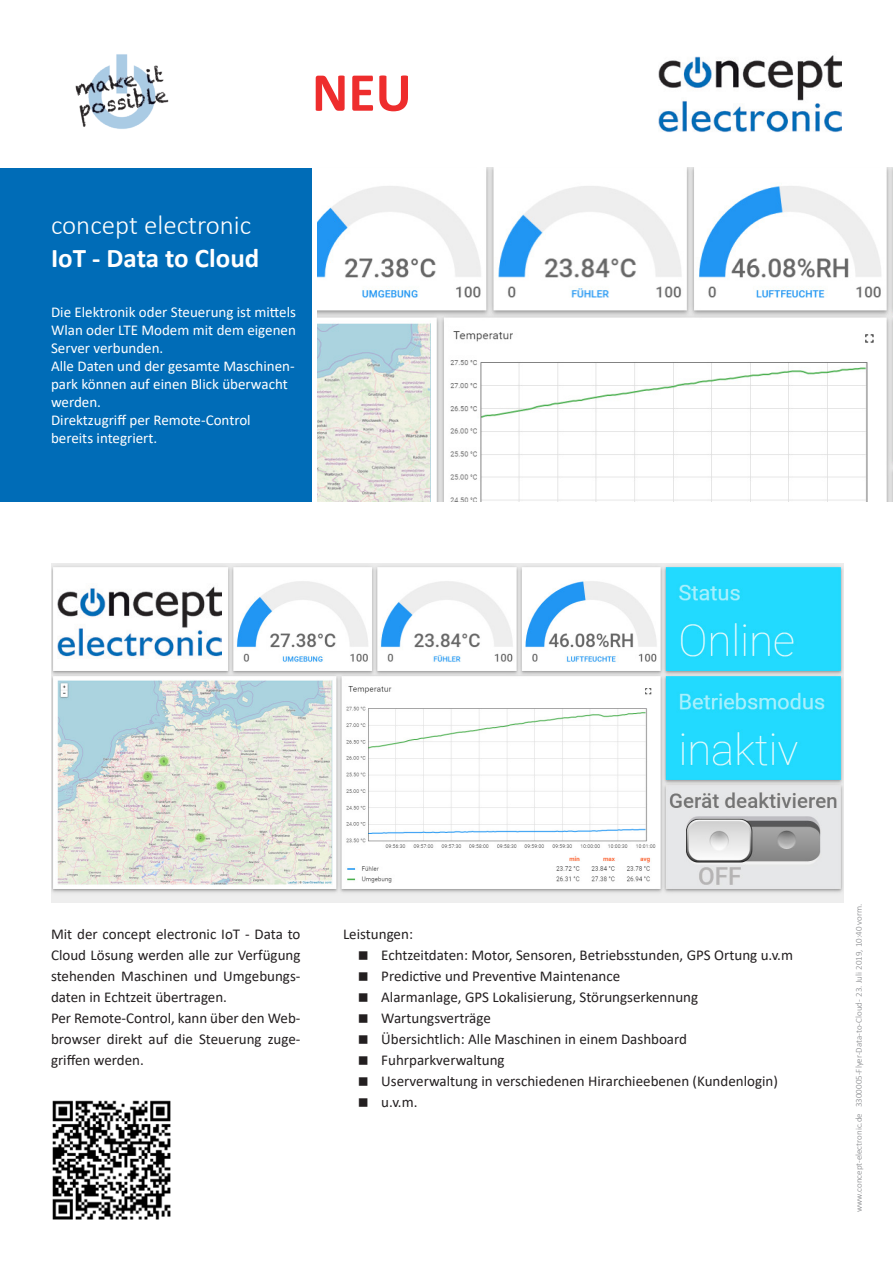
<style>
.page{position:relative;width:893px;height:1263px;background:#fff}
.page>*{position:absolute;margin:0;border:0;box-sizing:border-box;transform-origin:0 0}
.t1{font:700 55.5px "Calibri";color:#ee2d2d}
.t2{font:300 27px/32.4px "Calibri";color:#fff}
.t3{font:15px/21px "Calibri";color:#231f20;text-align:justify}
.t4{font:15px/18px "Calibri";color:#fff;text-align:justify}
.t5{font:300 9px "Calibri";color:#808285}
.s1{font-weight:700}
</style>
<div class="page">
<img style="left:659px;top:55px;width:183px;height:78px">
<img style="left:75px;top:54px;width:94px;height:75px">
<img style="left:318px;top:168px;width:575px;height:334px">
<div style="left:0;top:168px;width:312px;height:334px;background:#006cb7"></div>
<img style="left:51px;top:563px;width:793px;height:340px">
<img style="left:57px;top:583px;width:165px;height:75px">
<img style="left:52px;top:1100px;width:119px;height:120px">
<p class="t1" style="left:312px;top:53px;width:101px">NEU</p>
<p class="t2" style="left:51px;top:209px;width:210px">concept electronic<br><span class="s1">IoT - Data to Cloud</span></p>
<p class="t4" style="left:51px;top:303px;width:246px">Die Elektronik oder Steuerung ist mittels Wlan oder LTE Modem mit dem eigenen Server verbunden.</p>
<p class="t4" style="left:51px;top:357px;width:245px;text-align:left">Alle Daten und der gesamte Maschinen&shy;park können auf einen Blick überwacht werden.</p>
<p class="t4" style="left:51px;top:411px;width:201px">Direktzugriff per Remote-Control</p>
<p class="t4" style="left:51px;top:429px;width:108px">bereits integriert.</p>
<p class="t3" style="left:51px;top:923px;width:251px">Mit der concept electronic IoT - Data to Cloud Lösung werden alle zur Verfügung stehenden Maschinen und Umgebungs&shy;daten in Echtzeit übertragen.</p>
<p class="t3" style="left:51px;top:1007px;width:251px">Per Remote-Control, kann über den Web&shy;browser direkt auf die Steuerung zuge&shy;griffen werden.</p>
<p class="t3" style="left:343px;top:923px;width:71px">Leistungen:</p>
<p class="t3" style="left:381px;top:944px;width:413px">Echtzeitdaten: Motor, Sensoren, Betriebsstunden, GPS Ortung u.v.m</p>
<p class="t3" style="left:381px;top:965px;width:240px">Predictive und Preventive Maintenance</p>
<p class="t3" style="left:381px;top:986px;width:318px">Alarmanlage, GPS Lokalisierung, Störungserkennung</p>
<p class="t3" style="left:381px;top:1007px;width:111px">Wartungsverträge</p>
<p class="t3" style="left:381px;top:1028px;width:307px">Übersichtlich: Alle Maschinen in einem Dashboard</p>
<p class="t3" style="left:381px;top:1049px;width:125px">Fuhrparkverwaltung</p>
<p class="t3" style="left:381px;top:1070px;width:398px">Userverwaltung in verschiedenen Hirarchieebenen (Kundenlogin)</p>
<p class="t3" style="left:381px;top:1091px;width:38px">u.v.m.</p>
<p class="t5" style="left:853px;top:1212px;width:310px;rotate:-90deg">www.concept-electronic.de 3300005-Flyer-Data-to-Cloud - 23. Juli 2019, 10:40 vorm.</p>
</div>
